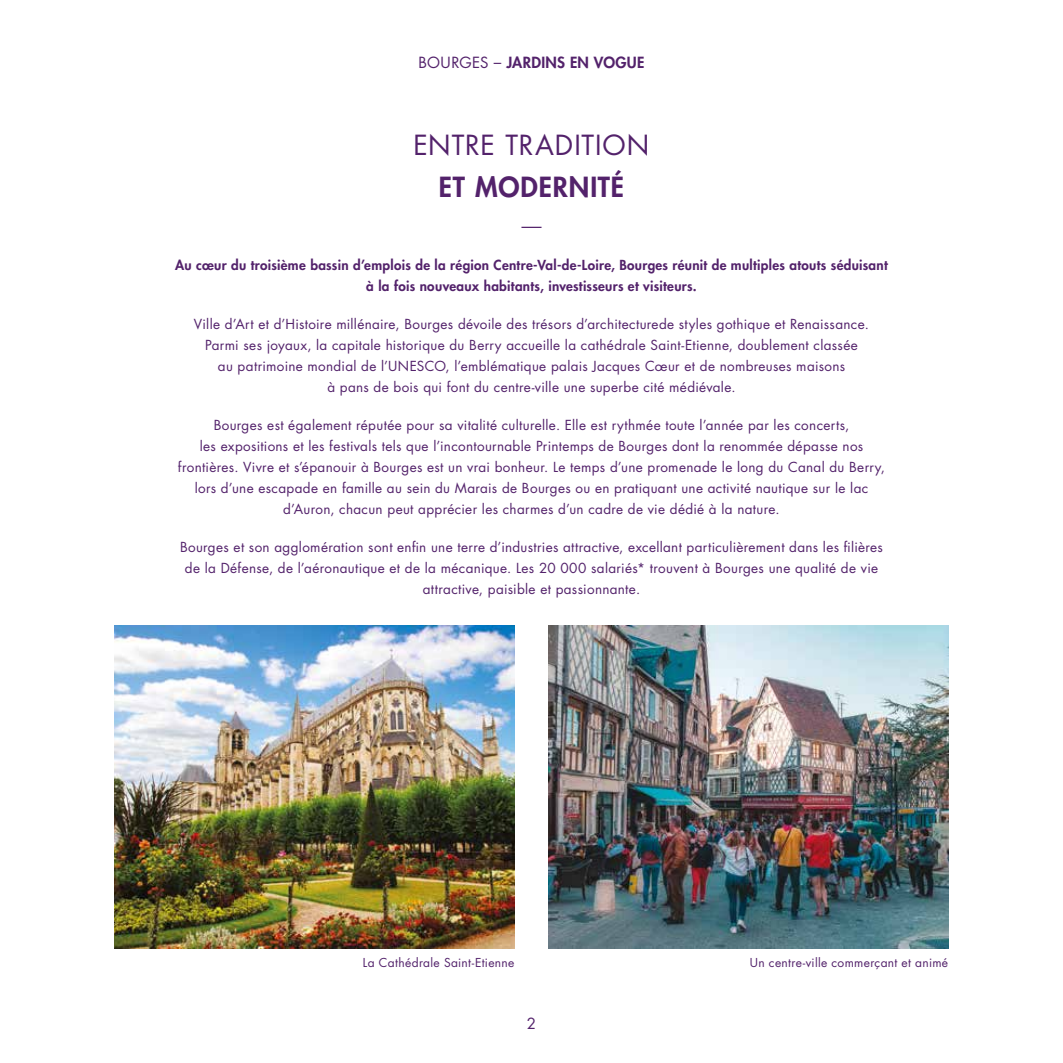
<style>
.page{position:relative;width:1063px;height:1063px;background:#fff}
.page>*{position:absolute;margin:0;border:0;box-sizing:border-box;transform-origin:0 0}
.t1{font:27px "Futura Std";letter-spacing:.03em;color:#53226b}
.t2{font:800 27px "Futura Std";letter-spacing:.03em;color:#53226b}
.t3{font:300 27px "Futura Std";color:#53226b}
.t4{font:800 15px "Futura Std";letter-spacing:.02em;color:#53226b}
.t5{font:15px "Futura Std";color:#53226b}
.t6{font:13.5px/21px "Futura Std";letter-spacing:.025em;color:#53226b;text-align:center}
.t7{font:800 13.5px/21px "Futura Std";letter-spacing:.02em;color:#53226b;text-align:center}
.t8{font:12px "Futura Std";letter-spacing:.025em;color:#53226b}
.s1{font-weight:400}
</style>
<div class="page">
<img style="left:115px;top:626px;width:399px;height:322px">
<img style="left:549px;top:626px;width:399px;height:322px">
<p class="t4" style="left:419px;top:53px;width:227px"><span class="s1">BOURGES –</span> JARDINS EN VOGUE</p>
<h1 class="t1" style="left:414px;top:128px;width:237px">ENTRE TRADITION</h1>
<h1 class="t2" style="left:439px;top:170px;width:187px">ET MODERNITÉ</h1>
<h1 class="t3" style="left:518px;top:210px;width:28px">—</h1>
<p class="t7" style="left:175px;top:255px;width:714px">Au cœur du troisième bassin d’emplois de la région Centre-Val-de-Loire, Bourges réunit de multiples atouts séduisant à la fois nouveaux habitants, investisseurs et visiteurs.</p>
<p class="t6" style="left:194px;top:314px;width:676px">Ville d’Art et d’Histoire millénaire, Bourges dévoile des trésors d’architecturede styles gothique et Renaissance.<br>Parmi ses joyaux, la capitale historique du Berry accueille la cathédrale Saint-Etienne, doublement classée<br>au patrimoine mondial de l’UNESCO, l’emblématique palais Jacques Cœur et de nombreuses maisons<br>à pans de bois qui font du centre-ville une superbe cité médiévale.</p>
<p class="t6" style="left:178px;top:415px;width:709px">Bourges est également réputée pour sa vitalité culturelle. Elle est rythmée toute l’année par les concerts,<br>les expositions et les festivals tels que l’incontournable Printemps de Bourges dont la renommée dépasse nos frontières. Vivre et s’épanouir à Bourges est un vrai bonheur. Le temps d’une promenade le long du Canal du Berry, lors d’une escapade en famille au sein du Marais de Bourges ou en pratiquant une activité nautique sur le lac d’Auron, chacun peut apprécier les charmes d’un cadre de vie dédié à la nature.</p>
<p class="t6" style="left:180px;top:537px;width:704px">Bourges et son agglomération sont enfin une terre d’industries attractive, excellant particulièrement dans les filières de la Défense, de l’aéronautique et de la mécanique. Les 20 000 salariés* trouvent à Bourges une qualité de vie attractive, paisible et passionnante.</p>
<p class="t8" style="left:363px;top:955px;width:153px">La Cathédrale Saint-Etienne</p>
<p class="t8" style="left:750px;top:955px;width:200px">Un centre-ville commerçant et animé</p>
<p class="t5" style="left:527px;top:1014px;width:11px">2</p>
</div>
